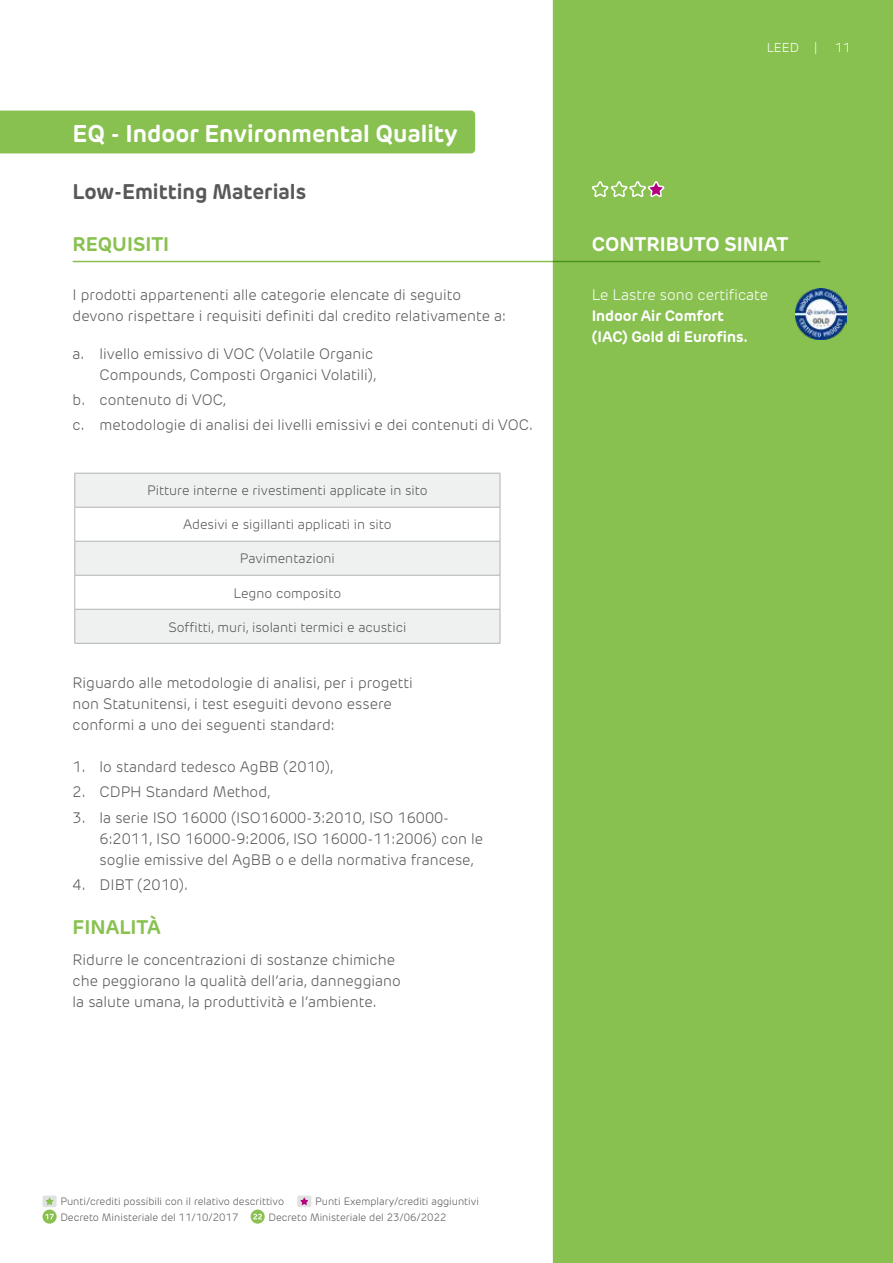
<style>
.page{position:relative;width:893px;height:1263px;background:#fff}
.page>*{position:absolute;margin:0;border:0;box-sizing:border-box;transform-origin:0 0}
.t1{font:700 24px "New Rubrik Edge";color:#fff}
.t2{font:700 21px "New Rubrik Edge";color:#575857}
.t3{font:700 19.5px "New Rubrik Edge";color:#89c151}
.t4{font:700 19.5px "New Rubrik Edge";color:#fff}
.t5{font:300 15px/21px "New Rubrik Edge";color:#575857}
.t6{font:700 15px/21px "New Rubrik Edge";color:#fff}
.t7{font:300 15px "New Rubrik Edge";color:#fff}
.t8{font:300 13.5px "New Rubrik Edge";color:#555756}
.t9{font:300 12.75px "New Rubrik Edge";color:#fff}
.t10{font:300 10.5px/15.8px "New Rubrik Edge";color:#555756}
</style>
<div class="page">
<svg style="left:251px;top:1209px;width:14px;height:15px"></svg>
<svg style="left:253px;top:1214px;width:9px;height:5px"></svg>
<svg style="left:43px;top:1209px;width:14px;height:15px"></svg>
<svg style="left:45px;top:1214px;width:9px;height:5px"></svg>
<div style="left:43px;top:1195px;width:14px;height:12px;background:#e0e1e1;border-radius:2px"></div>
<svg style="left:46px;top:1198px;width:7px;height:7px"></svg>
<div style="left:297px;top:1195px;width:14px;height:12px;background:#e0e1e1;border-radius:2px"></div>
<svg style="left:300px;top:1198px;width:8px;height:7px"></svg>
<div style="left:553px;top:0;width:340px;height:1263px;background:#89c151"></div>
<hr style="left:73px;top:261px;width:747px;height:1px;background:#89c151">
<div style="left:0;top:111px;width:475px;height:42px;background:#89c151"></div>
<div style="left:76px;top:474px;width:424px;height:169px;background:#eff0f0"></div>
<svg style="left:76px;top:508px;width:424px;height:101px"></svg>
<hr style="left:75px;top:473px;width:1px;height:34px;background:#b1b4b4">
<hr style="left:75px;top:473px;width:425px;height:1px;background:#b1b4b4">
<hr style="left:500px;top:473px;width:1px;height:34px;background:#b1b4b4">
<hr style="left:75px;top:507px;width:1px;height:34px;background:#b1b4b4">
<hr style="left:75px;top:507px;width:425px;height:1px;background:#b1b4b4">
<hr style="left:500px;top:507px;width:1px;height:34px;background:#b1b4b4">
<hr style="left:75px;top:541px;width:1px;height:34px;background:#b1b4b4">
<hr style="left:75px;top:541px;width:425px;height:1px;background:#b1b4b4">
<hr style="left:500px;top:541px;width:1px;height:34px;background:#b1b4b4">
<hr style="left:75px;top:575px;width:1px;height:34px;background:#b1b4b4">
<hr style="left:75px;top:575px;width:425px;height:1px;background:#b1b4b4">
<hr style="left:500px;top:575px;width:1px;height:34px;background:#b1b4b4">
<hr style="left:75px;top:609px;width:1px;height:34px;background:#b1b4b4">
<hr style="left:75px;top:609px;width:425px;height:1px;background:#b1b4b4">
<hr style="left:500px;top:609px;width:1px;height:34px;background:#b1b4b4">
<hr style="left:75px;top:643px;width:425px;height:1px;background:#b1b4b4">
<img style="left:795px;top:288px;width:51px;height:51px">
<svg style="left:591px;top:174px;width:75px;height:24px;background:#9fc370"></svg>
<p class="t9" style="left:767px;top:40px;width:34px">LEED</p>
<p class="t9" style="left:814px;top:40px;width:5px">|</p>
<p class="t9" style="left:835px;top:40px;width:17px">11</p>
<h1 class="t1" style="left:73px;top:118px;width:387px">EQ - Indoor Environmental Quality</h1>
<h2 class="t2" style="left:73px;top:179px;width:235px">Low-Emitting Materials</h2>
<h3 class="t3" style="left:73px;top:232px;width:98px">REQUISITI</h3>
<h3 class="t4" style="left:592px;top:232px;width:198px">CONTRIBUTO SINIAT</h3>
<p class="t5" style="left:73px;top:284px;width:435px">I prodotti appartenenti alle categorie elencate di seguito devono rispettare i requisiti definiti dal credito relativamente a:</p>
<p class="t5" style="left:73px;top:343px;width:306px;text-align:right">a. livello emissivo di VOC (Volatile Organic<br>Compounds, Composti Organici Volatili),</p>
<p class="t5" style="left:73px;top:387px;width:462px;line-height:25.2px">b. contenuto di VOC,<br>c. metodologie di analisi dei livelli emissivi e dei contenuti di VOC.</p>
<p class="t7" style="left:592px;top:286px;width:178px">Le Lastre sono certificate</p>
<p class="t6" style="left:592px;top:305px;width:157px">Indoor Air Comfort (IAC) Gold di Eurofins.</p>
<p class="t8" style="left:147px;top:483px;width:282px">Pitture interne e rivestimenti applicate in sito</p>
<p class="t8" style="left:183px;top:517px;width:210px">Adesivi e sigillanti applicati in sito</p>
<p class="t8" style="left:240px;top:551px;width:96px">Pavimentazioni</p>
<p class="t8" style="left:234px;top:585px;width:109px">Legno composito</p>
<p class="t8" style="left:168px;top:619px;width:239px">Soffitti, muri, isolanti termici e acustici</p>
<p class="t5" style="left:73px;top:672px;width:342px">Riguardo alle metodologie di analisi, per i progetti non Statunitensi, i test eseguiti devono essere conformi a uno dei seguenti standard:</p>
<p class="t5" style="left:73px;top:756px;width:263px">1. lo standard tedesco AgBB (2010),</p>
<p class="t5" style="left:73px;top:781px;width:200px">2. CDPH Standard Method,</p>
<p class="t5" style="left:100px;top:807px;width:385px;text-indent:-27px">3. la serie ISO 16000 (ISO16000-3:2010, ISO 16000-<br>6:2011, ISO 16000-9:2006, ISO 16000-11:2006) con le soglie emissive del AgBB o e della normativa francese,</p>
<p class="t5" style="left:73px;top:874px;width:117px">4. DIBT (2010).</p>
<h3 class="t3" style="left:73px;top:914px;width:90px">FINALITÀ</h3>
<p class="t5" style="left:73px;top:949px;width:330px">Ridurre le concentrazioni di sostanze chimiche che peggiorano la qualità dell’aria, danneggiano la salute umana, la produttività e l’ambiente.</p>
<p class="t10" style="left:60px;top:1193px;width:225px">Punti/crediti possibili con il relativo descrittivo</p>
<p class="t10" style="left:268px;top:1193px;width:212px;text-indent:47px">Punti Exemplary/crediti aggiuntivi<br>Decreto Ministeriale del 23/06/2022</p>
<p class="t10" style="left:60px;top:1209px;width:180px">Decreto Ministeriale del 11/10/2017</p>
</div>
